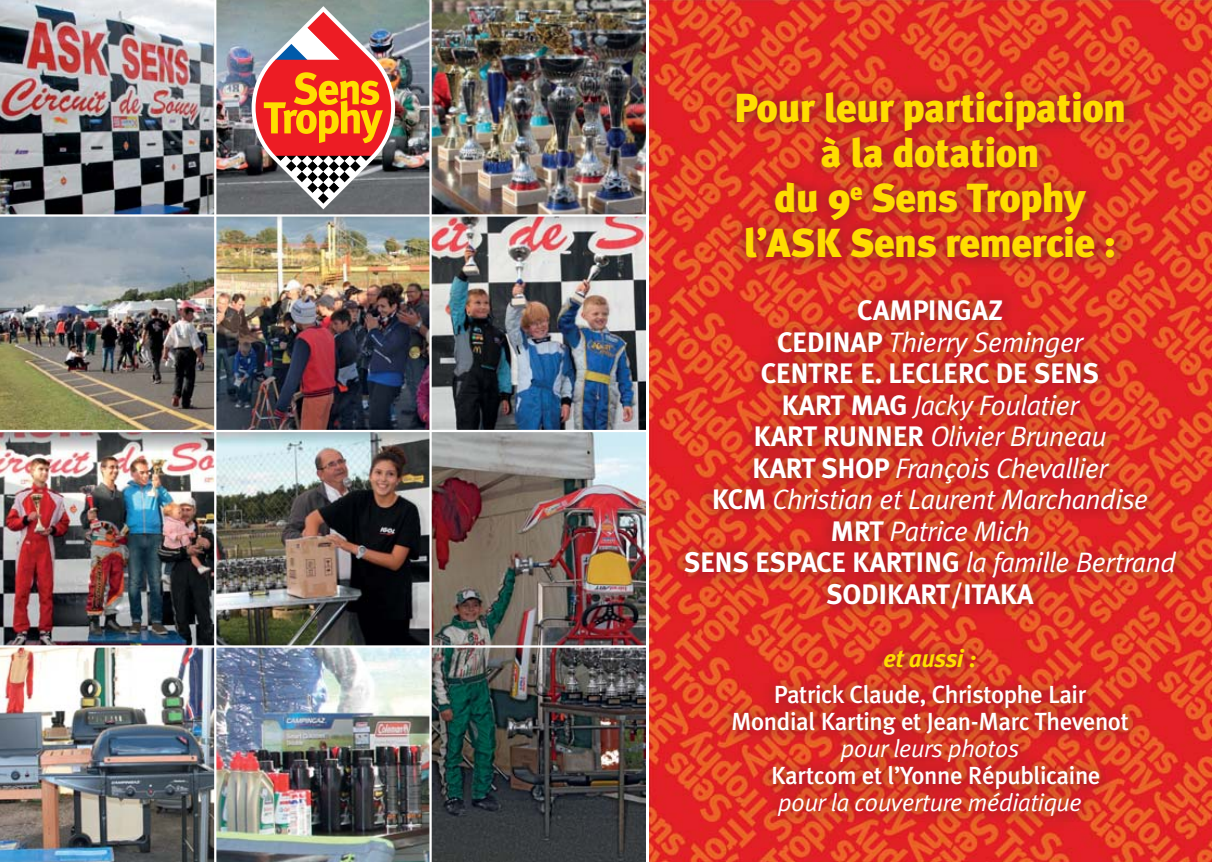
<style>
.page{position:relative;width:1212px;height:862px;background:#fff}
.page>*{position:absolute;margin:0;border:0;box-sizing:border-box;transform-origin:0 0}
.t1{font:900 40.5px/45px "Meta Plus";letter-spacing:-.015em;color:#fd0;text-align:center}
.t2{font:italic 28.12px/31.5px "Meta Plus Normal";letter-spacing:-.015em;color:#fff;text-align:center}
.t3{font:700 28.12px/31.5px "Meta Plus";letter-spacing:-.015em;color:#fff;text-align:center}
.t4{font:500 24.75px/27px "Meta Plus";letter-spacing:-.015em;color:#fff;text-align:center}
.t5{font:italic 24.75px "Meta Plus Normal";letter-spacing:-.015em;color:#fff}
.t6{font:italic 700 24.75px "Meta Plus";letter-spacing:-.015em;color:#fd0}
.s1{font-family:"Meta Plus";font-weight:700;font-style:normal}
.s2{font-family:"Meta Plus Normal";font-weight:400;font-style:italic}
</style>
<div class="page">
<img style="left:649px;top:0;width:563px;height:861px">
<img style="left:0;top:0;width:646px;height:861px">
<svg style="left:252px;top:6px;width:143px;height:203px;background:#ba735e"></svg>
<hr style="left:214px;top:0;width:2px;height:861px;background:#fff">
<hr style="left:429px;top:0;width:3px;height:861px;background:#fff">
<hr style="left:0;top:214px;width:647px;height:2px;background:#fff">
<hr style="left:0;top:429px;width:647px;height:3px;background:#fff">
<hr style="left:0;top:645px;width:647px;height:2px;background:#fff">
<h1 class="t1" style="left:734px;top:87px;width:394px">Pour leur participation à la dotation<br>du 9<sup>e</sup> Sens Trophy l’ASK Sens remercie :</h1>
<p class="t3" style="left:857px;top:296px;width:147px">CAMPINGAZ</p>
<p class="t2" style="left:777px;top:327px;width:307px"><span class="s1">CEDINAP</span> Thierry Seminger</p>
<p class="t3" style="left:761px;top:359px;width:340px">CENTRE E. LECLERC DE SENS</p>
<p class="t2" style="left:712px;top:390px;width:438px"><span class="s1">KART MAG</span> Jacky Foulatier<br><span class="s1">KART RUNNER</span> Olivier Bruneau<br><span class="s1">KART SHOP</span> François Chevallier<br><span class="s1">KCM</span> Christian et Laurent Marchandise<br><span class="s1">MRT</span> Patrice Mich</p>
<p class="t3" style="left:684px;top:548px;width:493px">SENS ESPACE KARTING <span class="s2">la famille Bertrand<br></span>SODIKART/ITAKA</p>
<p class="t6" style="left:883px;top:649px;width:95px">et aussi :</p>
<p class="t4" style="left:731px;top:682px;width:399px">Patrick Claude, Christophe Lair<br>Mondial Karting et Jean-Marc Thevenot</p>
<p class="t5" style="left:841px;top:736px;width:180px">pour leurs photos</p>
<p class="t4" style="left:771px;top:763px;width:331px">Kartcom et l’Yonne Républicaine</p>
<p class="t5" style="left:778px;top:790px;width:305px">pour la couverture médiatique</p>
</div>
